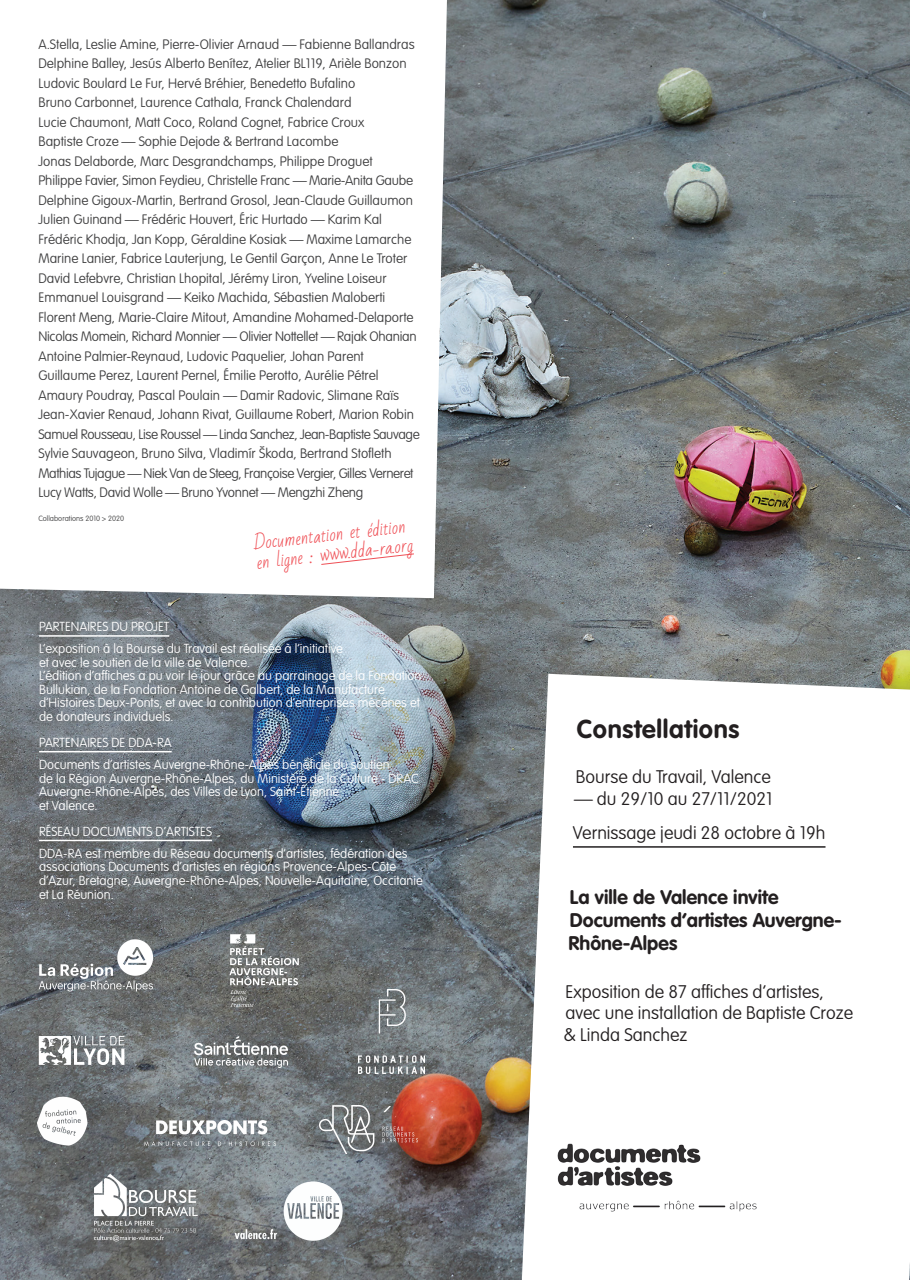
<style>
.page{position:relative;width:910px;height:1280px;background:#fff}
.page>*{position:absolute;margin:0;border:0;box-sizing:border-box;transform-origin:0 0}
.t1{font:700 25.5px "VAG Rounded";letter-spacing:.025em;color:#231f20}
.t2{font:700 19.5px/23.4px "VAG Rounded";letter-spacing:.005em;color:#231f20}
.t3{font:100 18px/21.6px "VAG Rounded";color:#231f20}
.t4{font:16.5px/19.4px "Bad Script";color:#ef5056}
.t5{font:100 13.5px/19.5px "VAG Rounded";color:#3e3e3f}
.t6{font:100 12.9px/13.5px "VAG Rounded";color:#fff}
.t7{font:100 7.5px "VAG Rounded";color:#3e3e3f}
</style>
<div class="page">
<img style="left:0;top:0;width:910px;height:1280px">
<img style="left:26px;top:926px;width:141px;height:79px">
<img style="left:221px;top:926px;width:87px;height:90px">
<img style="left:30px;top:1028px;width:104px;height:45px">
<img style="left:194px;top:1037px;width:94px;height:30px">
<img style="left:359px;top:989px;width:65px;height:84px">
<img style="left:33px;top:1094px;width:60px;height:55px">
<img style="left:144px;top:1120px;width:131px;height:25px">
<img style="left:79px;top:1169px;width:136px;height:86px">
<hr style="left:39px;top:635px;width:130px;height:2px;background:#fff">
<hr style="left:39px;top:751px;width:133px;height:1px;background:#fff">
<hr style="left:39px;top:840px;width:173px;height:1px;background:#fff">
<img style="left:319px;top:1105px;width:99px;height:48px">
<svg style="left:522px;top:674px;width:388px;height:606px"></svg>
<img style="left:552px;top:1137px;width:235px;height:81px">
<hr style="left:573px;top:846px;width:252px;height:2px;background:#231f20">
<svg style="left:0;top:0;width:447px;height:598px"></svg>
<svg style="left:321px;top:553px;width:94px;height:12px"></svg>
<img style="left:220px;top:1169px;width:137px;height:86px">
<p class="t5" style="left:38px;top:34px;width:383px">A.Stella, Leslie Amine, Pierre-Olivier Arnaud — Fabienne Ballandras Delphine Balley, Jesús Alberto Benítez, Atelier BL119, Arièle Bonzon Ludovic Boulard Le Fur, Hervé Bréhier, Benedetto Bufalino<br>Bruno Carbonnet, Laurence Cathala, Franck Chalendard<br>Lucie Chaumont, Matt Coco, Roland Cognet, Fabrice Croux<br>Baptiste Croze — Sophie Dejode &amp; Bertrand Lacombe<br>Jonas Delaborde, Marc Desgrandchamps, Philippe Droguet<br>Philippe Favier, Simon Feydieu, Christelle Franc — Marie-Anita Gaube Delphine Gigoux-Martin, Bertrand Grosol, Jean-Claude Guillaumon Julien Guinand — Frédéric Houvert, Éric Hurtado — Karim Kal Frédéric Khodja, Jan Kopp, Géraldine Kosiak — Maxime Lamarche Marine Lanier, Fabrice Lauterjung, Le Gentil Garçon, Anne Le Troter David Lefebvre, Christian Lhopital, Jérémy Liron, Yveline Loiseur Emmanuel Louisgrand — Keiko Machida, Sébastien Maloberti Florent Meng, Marie-Claire Mitout, Amandine Mohamed-Delaporte Nicolas Momein, Richard Monnier — Olivier Nottellet — Rajak Ohanian Antoine Palmier-Reynaud, Ludovic Paquelier, Johan Parent Guillaume Perez, Laurent Pernel, Émilie Perotto, Aurélie Pétrel Amaury Poudray, Pascal Poulain — Damir Radovic, Slimane Raïs Jean-Xavier Renaud, Johann Rivat, Guillaume Robert, Marion Robin Samuel Rousseau, Lise Roussel — Linda Sanchez, Jean-Baptiste Sauvage Sylvie Sauvageon, Bruno Silva, Vladimír Škoda, Bertrand Stofleth Mathias Tujague — Niek Van de Steeg, Françoise Vergier, Gilles Verneret Lucy Watts, David Wolle — Bruno Yvonnet — Mengzhi Zheng</p>
<p class="t7" style="left:38px;top:514px;width:87px">Collaborations 2010 &gt; 2020</p>
<p class="t4" style="left:254px;top:533px;width:159px;rotate:-6deg">Documentation et édition en ligne : www.dda-ra.org</p>
<p class="t6" style="left:39px;top:616px;width:305px;line-height:22px">PARTENAIRES DU PROJET<br>L’exposition à la Bourse du Travail est réalisée à l’initiative</p>
<p class="t6" style="left:39px;top:656px;width:384px">et avec le soutien de la ville de Valence.<br>L’édition d’affiches a pu voir le jour grâce au parrainage de la Fondation Bullukian, de la Fondation Antoine de Galbert, de la Manufacture d’Histoires Deux-Ponts, et avec la contribution d’entreprises mécènes et de donateurs individuels.</p>
<p class="t6" style="left:39px;top:732px;width:352px;line-height:22px">PARTENAIRES DE DDA-RA<br>Documents d’artistes Auvergne-Rhône-Alpes bénéficie du soutien</p>
<p class="t6" style="left:39px;top:771px;width:381px">de la Région Auvergne-Rhône-Alpes, du Ministère de la Culture - DRAC<br>Auvergne-Rhône-Alpes, des Villes de Lyon, Saint-Étienne<br>et Valence.</p>
<p class="t6" style="left:39px;top:820px;width:370px;line-height:22px">RÉSEAU DOCUMENTS D’ARTISTES<br>DDA-RA est membre du Réseau documents d’artistes, fédération des</p>
<p class="t6" style="left:39px;top:860px;width:385px">associations Documents d’artistes en régions Provence-Alpes-Côte d’Azur, Bretagne, Auvergne-Rhône-Alpes, Nouvelle-Aquitaine, Occitanie et La Réunion.</p>
<h1 class="t1" style="left:577px;top:714px;width:164px">Constellations</h1>
<h3 class="t3" style="left:576px;top:766px;width:196px">Bourse du Travail, Valence</h3>
<h3 class="t3" style="left:573px;top:781px;width:254px;line-height:34.3px">— du 29/10 au 27/11/2021<br>Vernissage jeudi 28 octobre à 19h</h3>
<h2 class="t2" style="left:568px;top:885px;width:275px">La ville de Valence invite<br>Documents d’artistes Auvergne-<br>Rhône-Alpes</h2>
<h3 class="t3" style="left:564px;top:980px;width:291px">Exposition de 87 affiches d’artistes, avec une installation de Baptiste Croze &amp; Linda Sanchez</h3>
</div>
